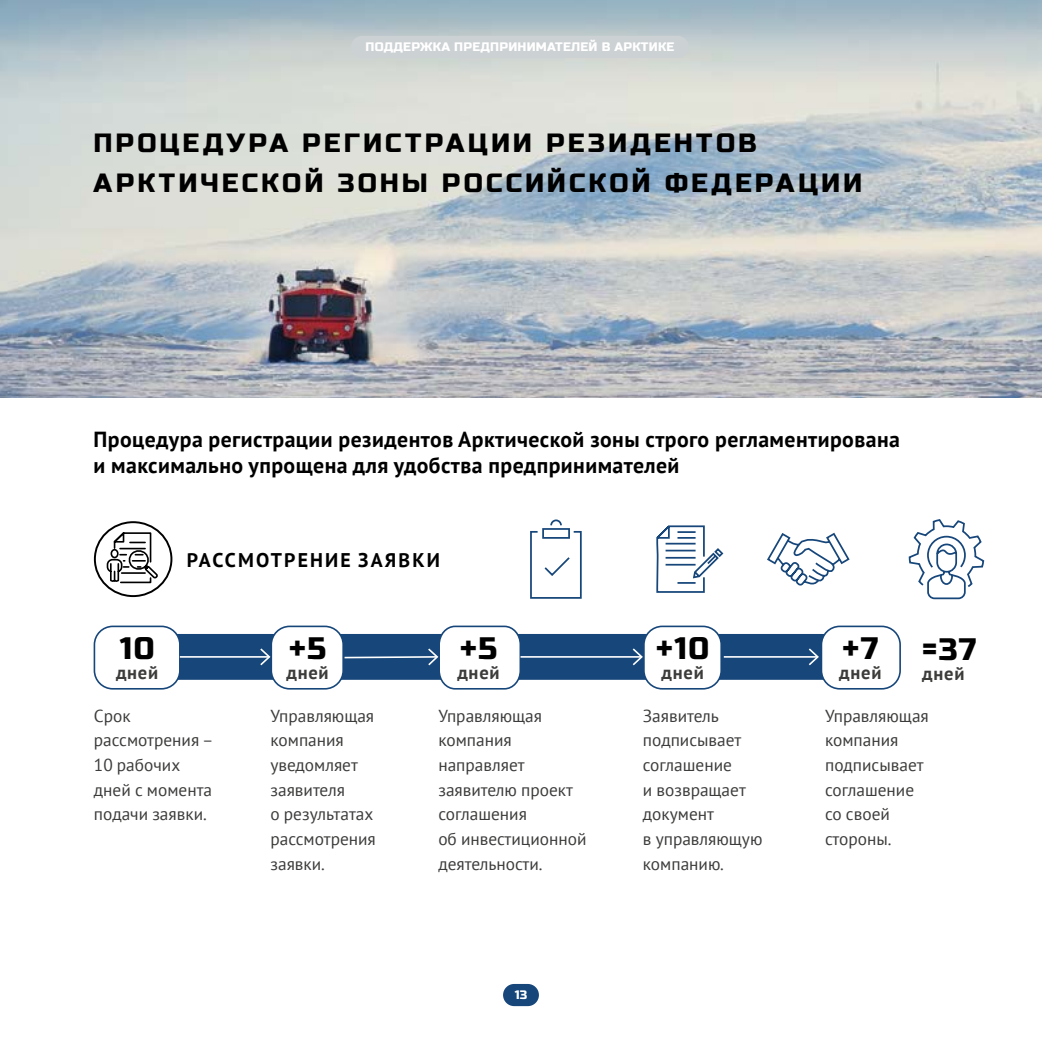
<style>
.page{position:relative;width:1042px;height:1042px;background:#fff}
.page>*{position:absolute;margin:0;border:0;box-sizing:border-box;transform-origin:0 0}
.t1{font:30.97px "Russo One";color:#000}
.t2{font:26.25px/39.9px "Russo One";letter-spacing:.12em;color:#000}
.t3{font:700 21.7px/26.6px "PT Sans";letter-spacing:.02em;color:#000}
.t4{font:700 19.78px "PT Sans";letter-spacing:.11em;color:#000}
.t5{font:700 18.55px "PT Sans";letter-spacing:.04em;color:#3c3c3b}
.t6{font:17.32px/24.7px "PT Sans";color:#3c3c3b}
.t7{font:12.25px "Russo One";letter-spacing:.02em;color:#fff}
</style>
<div class="page">
<img style="left:0;top:0;width:1042px;height:398px">
<div style="left:140px;top:634px;width:739px;height:46px;background:#16467a"></div>
<svg style="left:767px;top:532px;width:83px;height:54px"></svg>
<svg style="left:530px;top:519px;width:52px;height:80px"></svg>
<svg style="left:656px;top:525px;width:68px;height:68px"></svg>
<svg style="left:908px;top:519px;width:77px;height:81px"></svg>
<svg style="left:106px;top:531px;width:54px;height:53px"></svg>
<div style="left:94px;top:521px;width:78px;height:76px;border:2px solid #000;border-radius:50%"></div>
<div style="left:271px;top:626px;width:72px;height:63px;background:#fff;border-radius:18px"></div>
<div style="left:270px;top:625px;width:74px;height:64px;border:2px solid #16467a;border-radius:18px"></div>
<div style="left:94px;top:626px;width:86px;height:63px;background:#fff;border-radius:18px"></div>
<div style="left:94px;top:625px;width:87px;height:64px;border:2px solid #16467a;border-radius:18px"></div>
<div style="left:644px;top:626px;width:77px;height:63px;background:#fff;border-radius:18px"></div>
<div style="left:643px;top:625px;width:79px;height:64px;border:2px solid #16467a;border-radius:18px"></div>
<div style="left:821px;top:626px;width:79px;height:63px;background:#fff;border-radius:18px"></div>
<div style="left:820px;top:625px;width:81px;height:64px;border:2px solid #16467a;border-radius:18px"></div>
<hr style="left:180px;top:656px;width:89px;height:2px;background:#fff">
<svg style="left:258px;top:647px;width:14px;height:20px"></svg>
<svg style="left:343px;top:625px;width:179px;height:65px"></svg>
<hr style="left:520px;top:656px;width:122px;height:2px;background:#fff">
<svg style="left:631px;top:647px;width:13px;height:20px"></svg>
<hr style="left:724px;top:656px;width:94px;height:2px;background:#fff">
<svg style="left:807px;top:648px;width:12px;height:18px"></svg>
<div style="left:503px;top:984px;width:36px;height:22px;background:#16467a;border-radius:11px"></div>
<div style="left:351px;top:36px;width:338px;height:22px;background:#ccd1d4;border-radius:11px"></div>
<p class="t7" style="left:365px;top:40px;width:310px">ПОДДЕРЖКА ПРЕДПРИНИМАТЕЛЕЙ В АРКТИКЕ</p>
<h2 class="t2" style="left:94px;top:123px;width:770px">ПРОЦЕДУРА РЕГИСТРАЦИИ РЕЗИДЕНТОВ<br>АРКТИЧЕСКОЙ ЗОНЫ РОССИЙСКОЙ ФЕДЕРАЦИИ</h2>
<p class="t3" style="left:94px;top:425px;width:808px">Процедура регистрации резидентов Арктической зоны строго регламентирована и максимально упрощена для удобства предпринимателей</p>
<p class="t4" style="left:187px;top:546px;width:255px">РАССМОТРЕНИЕ ЗАЯВКИ</p>
<h1 class="t1" style="left:120px;top:630px;width:36px">10</h1>
<p class="t5" style="left:116px;top:660px;width:44px">дней</p>
<h1 class="t1" style="left:289px;top:630px;width:38px">+5</h1>
<p class="t5" style="left:286px;top:660px;width:44px">дней</p>
<h1 class="t1" style="left:460px;top:630px;width:38px">+5</h1>
<p class="t5" style="left:457px;top:660px;width:44px">дней</p>
<h1 class="t1" style="left:656px;top:630px;width:54px">+10</h1>
<p class="t5" style="left:661px;top:660px;width:44px">дней</p>
<p class="t6" style="left:94px;top:703px;width:121px">Срок рассмотрения –<br>10 рабочих дней с момента подачи заявки.</p>
<p class="t6" style="left:270px;top:703px;width:107px">Управляющая компания уведомляет заявителя<br>о результатах рассмотрения заявки.</p>
<p class="t6" style="left:438px;top:703px;width:150px">Управляющая компания направляет заявителю проект соглашения<br>об инвестиционной деятельности.</p>
<p class="t6" style="left:643px;top:703px;width:121px">Заявитель подписывает соглашение<br>и возвращает документ<br>в управляющую компанию.</p>
<p class="t7" style="left:515px;top:988px;width:14px">13</p>
<h1 class="t1" style="left:842px;top:630px;width:37px">+7</h1>
<p class="t5" style="left:839px;top:660px;width:44px">дней</p>
<h1 class="t1" style="left:922px;top:631px;width:55px">=37</h1>
<p class="t5" style="left:922px;top:661px;width:44px">дней</p>
<p class="t6" style="left:825px;top:703px;width:105px">Управляющая компания подписывает соглашение со своей стороны.</p>
</div>
